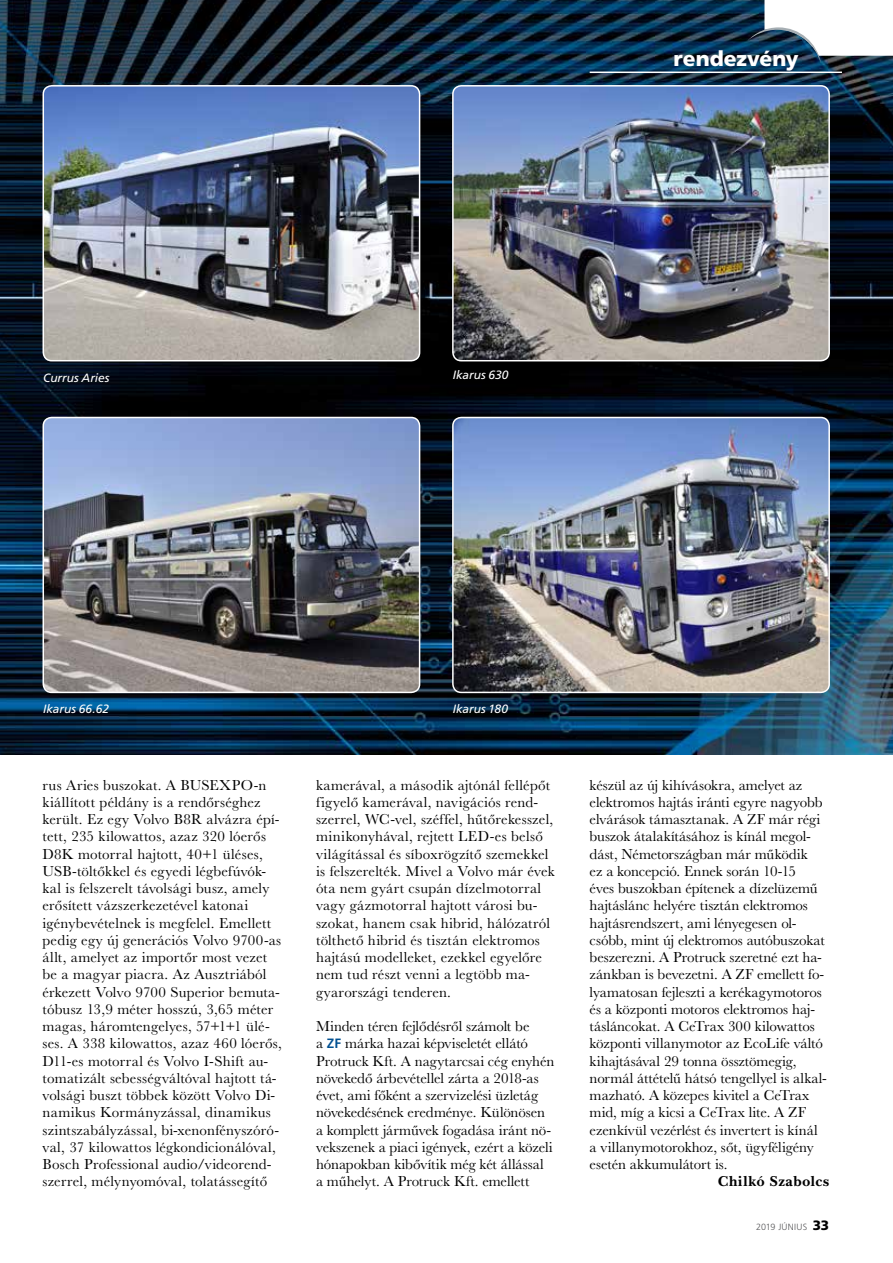
<style>
.page{position:relative;width:893px;height:1263px;background:#fff}
.page>*{position:absolute;margin:0;border:0;box-sizing:border-box;transform-origin:0 0}
.t1{font:900 21px "Frutiger HU";color:#fff}
.t2{font:15px/17.2px "Baskerville HU";letter-spacing:.005em;color:#000}
.t3{font:700 15px "New Baskerville Std";letter-spacing:.04em;color:#000}
.t4{font:12px "Frutiger H Italic";letter-spacing:-.005em;color:#fff}
.t5{font:300 9px "Frutiger HU";letter-spacing:.02em;color:#58585a}
.s1{font-family:"Frutiger H Bold";font-size:13.5px;color:#005091}
.s2{font-weight:900;font-size:13.5px;color:#000}
</style>
<div class="page">
<img style="left:0;top:0;width:893px;height:755px">
<svg style="left:747px;top:0;width:146px;height:63px"></svg>
<hr style="left:590px;top:72px;width:252px;height:1px;background:#fff">
<img style="left:43px;top:86px;width:377px;height:275px">
<div style="left:43px;top:85px;width:377px;height:276px;border:2px solid #fff;border-radius:9px"></div>
<img style="left:43px;top:417px;width:377px;height:275px">
<div style="left:43px;top:417px;width:377px;height:276px;border:2px solid #fff;border-radius:9px"></div>
<img style="left:453px;top:86px;width:376px;height:275px">
<div style="left:452px;top:85px;width:378px;height:276px;border:2px solid #fff;border-radius:9px"></div>
<img style="left:453px;top:417px;width:376px;height:275px">
<div style="left:452px;top:417px;width:378px;height:276px;border:2px solid #fff;border-radius:9px"></div>
<p class="t4" style="left:43px;top:370px;width:68px">Currus Aries</p>
<p class="t4" style="left:453px;top:368px;width:57px">Ikarus 630</p>
<h1 class="t1" style="left:674px;top:45px;width:127px">rendezvény</h1>
<p class="t4" style="left:43px;top:701px;width:67px">Ikarus 66.62</p>
<p class="t4" style="left:453px;top:701px;width:57px">Ikarus 180</p>
<p class="t2" style="left:43px;top:776px;width:241px">rus Aries buszokat. A BUSEXPO-n kiállított példány is a rendőrséghez került. Ez egy Volvo B8R alvázra épí&shy;tett, 235 kilowattos, azaz 320 lóerős D8K motorral hajtott, 40+1 üléses, USB-töltőkkel és egyedi légbefúvók&shy;kal is felszerelt távolsági busz, amely erősített vázszerkezetével katonai igénybevételnek is megfelel. Emellett pedig egy új generációs Volvo 9700-as állt, amelyet az importőr most vezet be a magyar piacra. Az Ausztriából érkezett Volvo 9700 Superior bemuta&shy;tóbusz 13,9 méter hosszú, 3,65 méter magas, háromtengelyes, 57+1+1 ülé&shy;ses. A 338 kilowattos, azaz 460 lóerős, D11-es motorral és Volvo I-Shift au&shy;tomatizált sebességváltóval hajtott tá&shy;volsági buszt többek között Volvo Di&shy;namikus Kormányzással, dinamikus szintszabályzással, bi-xenonfényszóró&shy;val, 37 kilowattos légkondicionálóval, Bosch Professional audio/videorend&shy;szerrel, mélynyomóval, tolatássegítő</p>
<p class="t2" style="left:316px;top:776px;width:240px">kamerával, a második ajtónál fellépőt figyelő kamerával, navigációs rend&shy;szerrel, WC-vel, széffel, hűtőrekesszel, minikonyhával, rejtett LED-es belső világítással és síboxrögzítő szemekkel is felszerelték. Mivel a Volvo már évek óta nem gyárt csupán dízelmotorral vagy gázmotorral hajtott városi bu&shy;szokat, hanem csak hibrid, hálózatról tölthető hibrid és tisztán elektromos hajtású modelleket, ezekkel egyelőre nem tud részt venni a legtöbb ma&shy;gyarországi tenderen.</p>
<p class="t2" style="left:316px;top:1017px;width:240px">Minden téren fejlődésről számolt be<br>a <span class="s1">ZF</span> márka hazai képviseletét ellátó Protruck Kft. A nagytarcsai cég enyhén növekedő árbevétellel zárta a 2018-as évet, ami főként a szervizelési üzletág növekedésének eredménye. Különösen a komplett járművek fogadása iránt nö&shy;vekszenek a piaci igények, ezért a közeli hónapokban kibővítik még két állással a műhelyt. A Protruck Kft. emellett</p>
<p class="t2" style="left:590px;top:776px;width:239px">készül az új kihívásokra, amelyet az elektromos hajtás iránti egyre nagyobb elvárások támasztanak. A ZF már régi buszok átalakításához is kínál megol&shy;dást, Németországban már működik<br>ez a koncepció. Ennek során 10-15<br>éves buszokban építenek a dízelüzemű hajtáslánc helyére tisztán elektromos hajtásrendszert, ami lényegesen ol&shy;csóbb, mint új elektromos autóbuszokat beszerezni. A Protruck szeretné ezt ha&shy;zánkban is bevezetni. A ZF emellett fo&shy;lyamatosan fejleszti a kerékagymotoros és a központi motoros elektromos haj&shy;tásláncokat. A CeTrax 300 kilowattos központi villanymotor az EcoLife váltó kihajtásával 29 tonna össztömegig, normál áttételű hátsó tengellyel is alkal&shy;mazható. A közepes kivitel a CeTrax mid, míg a kicsi a CeTrax lite. A ZF ezenkívül vezérlést és invertert is kínál a villanymotorokhoz, sőt, ügyféligény esetén akkumulátort is.</p>
<p class="t3" style="left:718px;top:1173px;width:113px">Chilkó Szabolcs</p>
<p class="t5" style="left:756px;top:1221px;width:75px">2019 JÚNIUS <span class="s2">33</span></p>
</div>
